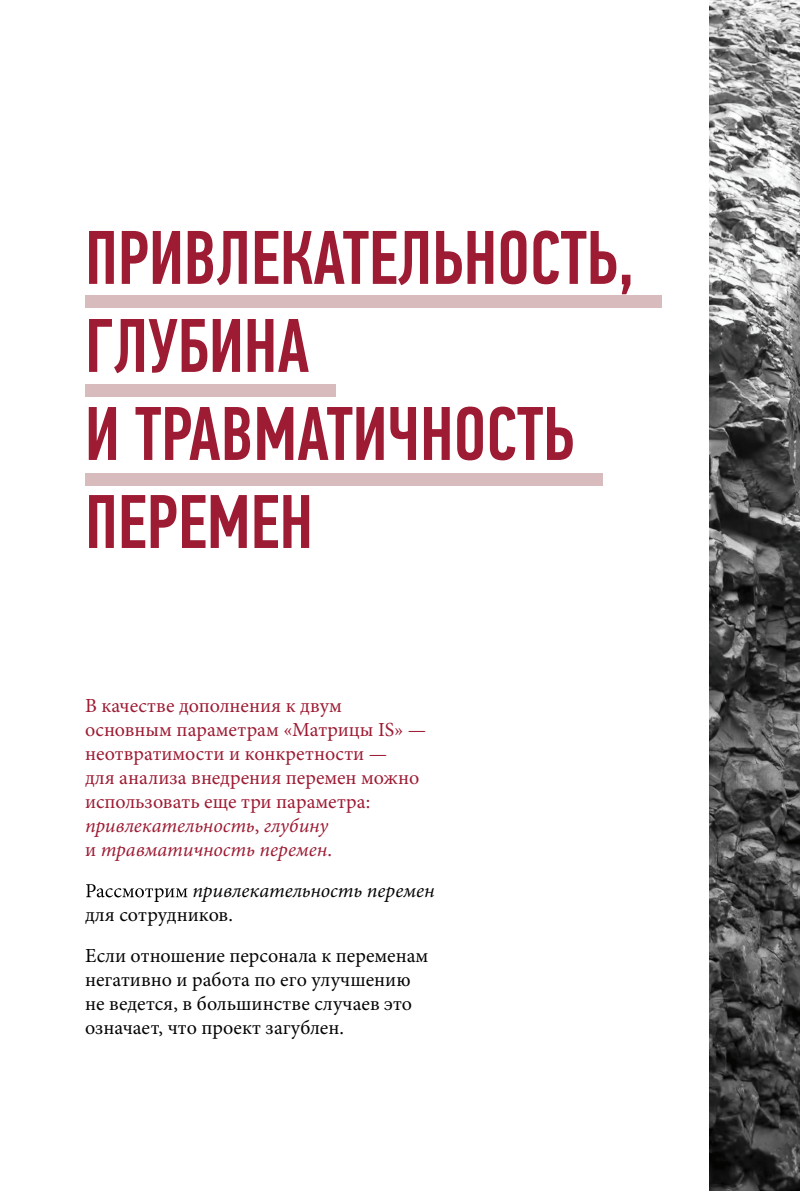
<style>
.page{position:relative;width:800px;height:1191px;background:#fff}
.page>*{position:absolute;margin:0;border:0;box-sizing:border-box;transform-origin:0 0}
.t1{font:500 76px/88px "PF Din Text Comp Pro";color:#9d1b33}
.t2{font:20px/24px "Minion Pro";color:#9d1b33}
.t3{font:20px/24px "Minion Pro";color:#040503}
.t4{font:italic 20px "Minion Pro";color:#040503}
.s1{font-style:italic}
</style>
<div class="page">
<div style="left:85px;top:384px;width:250px;height:12px;background:#d8bcbd"></div>
<div style="left:85px;top:473px;width:517px;height:12px;background:#d8bcbd"></div>
<div style="left:85px;top:295px;width:576px;height:13px;background:#d8bcbd"></div>
<svg style="left:86px;top:884px;width:101px;height:18px"></svg>
<img style="left:709px;top:0;width:90px;height:1191px">
<h1 class="t1" style="left:85px;top:221px;width:550px">ПРИВЛЕКАТЕЛЬНОСТЬ,<br>ГЛУБИНА<br>И ТРАВМАТИЧНОСТЬ<br>ПЕРЕМЕН</h1>
<p class="t2" style="left:85px;top:695px;width:342px">В качестве дополнения к двум основным параметрам «Матрицы IS» — неотвратимости и конкретности —<br>для анализа внедрения перемен можно использовать еще три параметра: <span class="s1">привлекательность</span>, <span class="s1">глубину<br></span>и <span class="s1">травматичность перемен</span>.</p>
<p class="t4" style="left:192px;top:883px;width:244px">привлекательность перемен</p>
<p class="t3" style="left:85px;top:896px;width:345px;line-height:41px">для сотрудников.<br>Если отношение персонала к переменам</p>
<p class="t3" style="left:85px;top:969px;width:328px;text-align:justify">негативно и работа по его улучшению не ведется, в большинстве случаев это означает, что проект загублен.</p>
</div>
